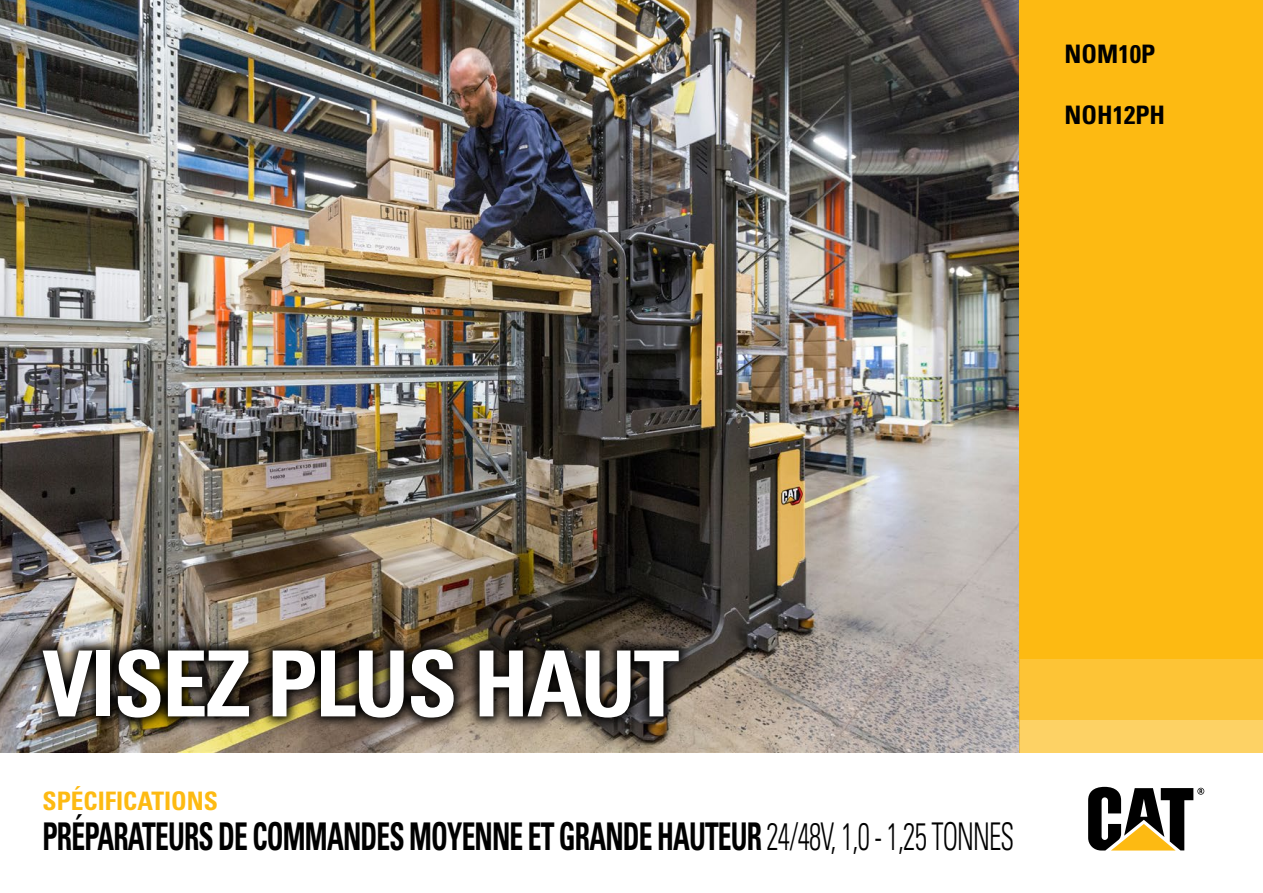
<style>
.page{position:relative;width:1263px;height:893px;background:#fff}
.page>*{position:absolute;margin:0;border:0;box-sizing:border-box;transform-origin:0 0}
.t1{font:91.2px "Univers LTCYR 67 Bold Cond";letter-spacing:-.025em;color:#fff}
.t2{font:38.25px "Univers LTCYR 67 Bold Cond";letter-spacing:-.03em;color:#000;scale:.72 1}
.t3{font:25.5px "Univers LTCYR 67 Bold Cond";color:#fdba12}
.t4{font:25.5px "Univers LTCYR 67 Bold Cond";color:#000}
.s1{font-family:"Univers LTCYR 47 Light Cond"}
</style>
<div class="page">
<img style="left:0;top:0;width:1019px;height:753px">
<svg style="left:1088px;top:787px;width:116px;height:63px"></svg>
<div style="left:1019px;top:0;width:244px;height:658px;background:#fdba12"></div>
<div style="left:1019px;top:658px;width:244px;height:62px;background:#fdc436"></div>
<div style="left:1019px;top:720px;width:244px;height:33px;background:#fdd265"></div>
<img style="left:30px;top:636px;width:662px;height:95px">
<p class="t4" style="left:1065px;top:38px;width:92px">NOM10P</p>
<p class="t4" style="left:1065px;top:99px;width:102px">NOH12PH</p>
<h1 class="t1" style="left:42px;top:628px;width:639px">VISEZ PLUS HAUT</h1>
<p class="t3" style="left:43px;top:785px;width:177px">SPÉCIFICATIONS</p>
<p class="t2" style="left:43px;top:813px;width:1351px">PRÉPARATEURS DE COMMANDES MOYENNE ET GRANDE HAUTEUR <span class="s1">24/48V, 1,0 - 1,25 TONNES</span></p>
</div>
